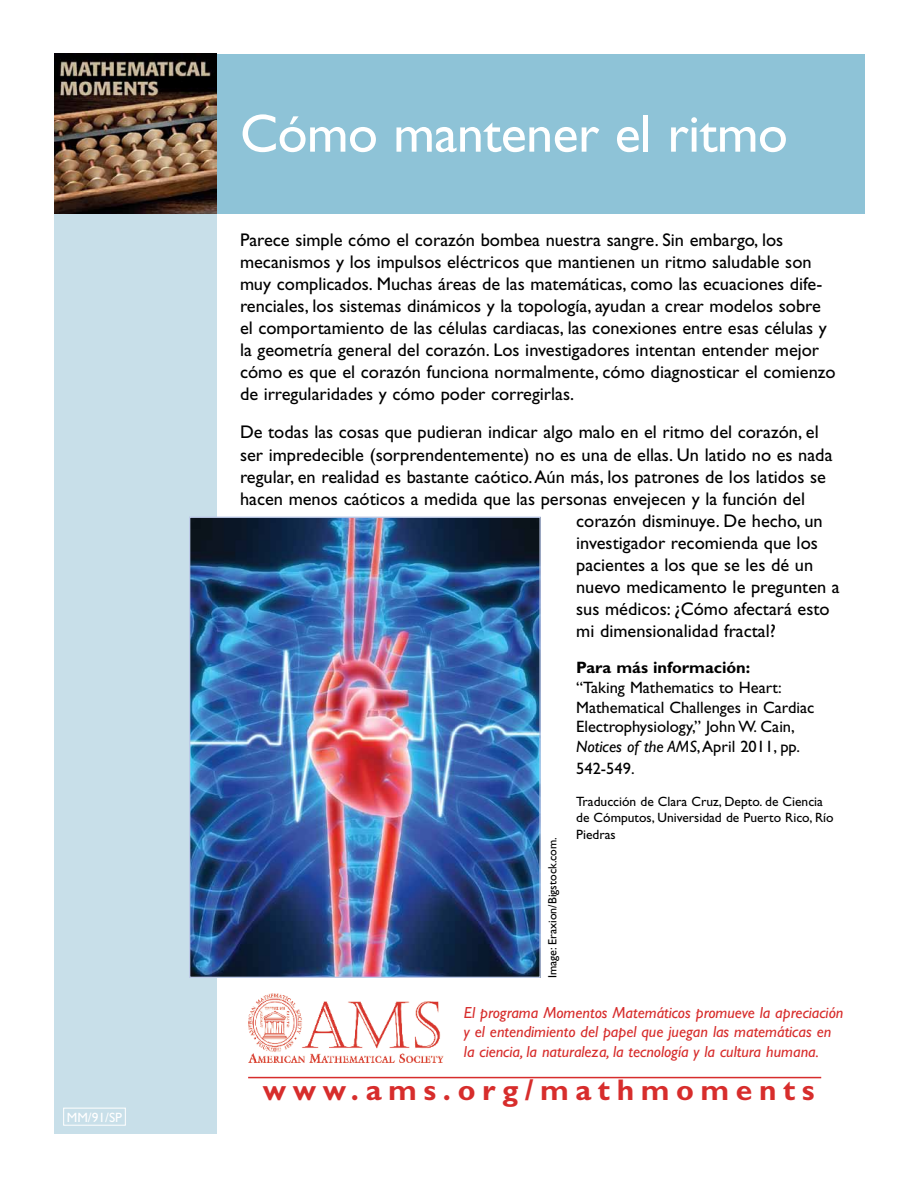
<style>
.page{position:relative;width:918px;height:1188px;background:#fff}
.page>*{position:absolute;margin:0;border:0;box-sizing:border-box;transform-origin:0 0}
.t1{font:54px "Gill Sans";letter-spacing:-.01em;color:#fff}
.t2{font:700 30px "Gill Sans";letter-spacing:.22em;color:#d72d2c}
.t3{font:18.3px/22px "Gill Sans";color:#000}
.t4{font:16.5px/19.8px "Gill Sans";color:#000}
.t5{font:700 16.5px "Gill Sans";color:#000}
.t6{font:italic 16.05px/19.4px "Gill Sans";color:#d72d2c}
.t7{font:13.5px/16.2px "Gill Sans";color:#000}
.t8{font:13.5px "Gill Sans";color:#fff}
.t9{font:12px "Gill Sans";color:#000}
.s1{font-style:italic}
</style>
<div class="page">
<div style="left:54px;top:54px;width:162px;height:1080px;background:#c8dfe9"></div>
<div style="left:216px;top:54px;width:648px;height:160px;background:#8ec3d7"></div>
<img style="left:54px;top:54px;width:162px;height:160px">
<div style="left:63px;top:1108px;width:63px;height:18px;border:1px solid #fff"></div>
<hr style="left:248px;top:1077px;width:573px;height:1px;background:#d72d2c">
<img style="left:249px;top:993px;width:194px;height:69px">
<img style="left:191px;top:519px;width:348px;height:457px">
<p class="t8" style="left:67px;top:1109px;width:57px">MM/91/SP</p>
<h1 class="t1" style="left:240px;top:102px;width:549px">Cómo mantener el ritmo</h1>
<p class="t3" style="left:240px;top:229px;width:597px">Parece simple cómo el corazón bombea nuestra sangre. Sin embargo, los mecanismos y los impulsos eléctricos que mantienen un ritmo saludable son muy complicados. Muchas áreas de las matemáticas, como las ecuaciones dife&shy;renciales, los sistemas dinámicos y la topología, ayudan a crear modelos sobre el comportamiento de las células cardiacas, las conexiones entre esas células y la geometría general del corazón. Los investigadores intentan entender mejor cómo es que el corazón funciona normalmente, cómo diagnosticar el comienzo de irregularidades y cómo poder corregirlas.</p>
<p class="t3" style="left:240px;top:421px;width:580px">De todas las cosas que pudieran indicar algo malo en el ritmo del corazón, el</p>
<p class="t3" style="left:240px;top:443px;width:594px">ser impredecible (sorprendentemente) no es una de ellas. Un latido no es nada</p>
<p class="t3" style="left:240px;top:466px;width:587px">regular, en realidad es bastante caótico. Aún más, los patrones de los latidos se</p>
<p class="t3" style="left:240px;top:488px;width:567px">hacen menos caóticos a medida que las personas envejecen y la función del</p>
<p class="t3" style="left:576px;top:510px;width:248px">corazón disminuye. De hecho, un</p>
<p class="t3" style="left:576px;top:532px;width:243px">investigador recomienda que los</p>
<p class="t3" style="left:576px;top:554px;width:239px">pacientes a los que se les dé un</p>
<p class="t3" style="left:576px;top:576px;width:265px">nuevo medicamento le pregunten a</p>
<p class="t3" style="left:576px;top:598px;width:255px">sus médicos: ¿Cómo afectará esto</p>
<p class="t3" style="left:576px;top:620px;width:201px">mi dimensionalidad fractal?</p>
<p class="t5" style="left:576px;top:658px;width:176px">Para más información:</p>
<p class="t4" style="left:576px;top:677px;width:240px">“Taking Mathematics to Heart:<br>Mathematical Challenges in Cardiac Electrophysiology,” John W. Cain, <span class="s1">Notices of the AMS</span>, April 2011, pp.</p>
<p class="t4" style="left:576px;top:758px;width:60px">542-549.</p>
<p class="t7" style="left:576px;top:794px;width:259px">Traducción de Clara Cruz, Depto. de Ciencia de Cómputos, Universidad de Puerto Rico, Río<br>Piedras</p>
<p class="t9" style="left:546px;top:978px;width:142px;rotate:-90deg">Image: Eraxion/Bigstock.com.</p>
<p class="t6" style="left:464px;top:1003px;width:381px">El programa Momentos Matemáticos promueve la apreciación y el entendimiento del papel que juegan las matemáticas en la ciencia, la naturaleza, la tecnología y la cultura humana.</p>
<h2 class="t2" style="left:263px;top:1072px;width:554px">www.ams.org/mathmoments</h2>
</div>
